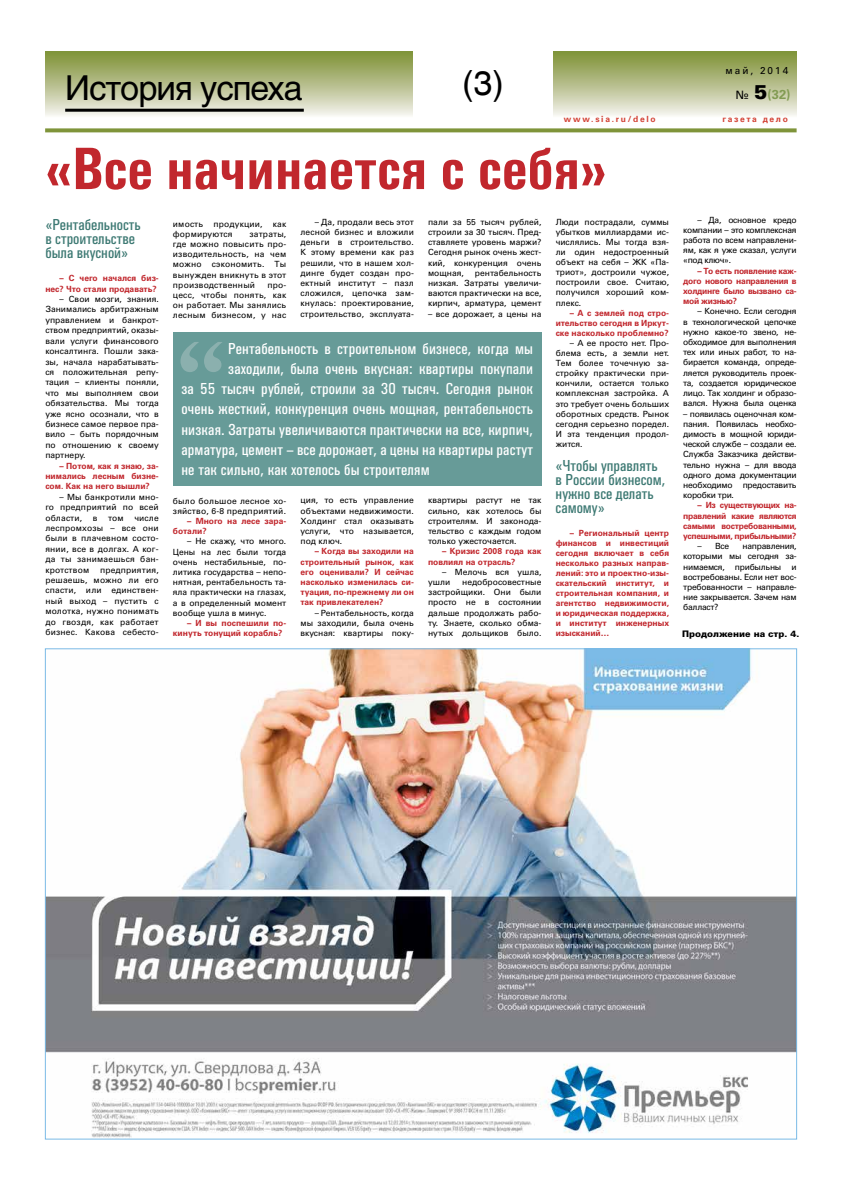
<style>
.page{position:relative;width:842px;height:1191px;background:#fff}
.page>*{position:absolute;margin:0;border:0;box-sizing:border-box;transform-origin:0 0}
.t1{font:700 60px "Univers Cond C";color:#c1272d}
.t2{font:34px "Helios";letter-spacing:-.03em;color:#000}
.t3{font:34px "AG Hlv Cyrillic Normal";color:#000}
.t4{font:16px "Univers Cond C";letter-spacing:.01em;color:#fff}
.t5{font:16px/14px "Univers Cond C";color:#3d7973}
.t6{font:700 13px "Univers C";color:#829b53}
.t7{font:10px "Univers C";letter-spacing:.2em;color:#000}
.t8{font:9px "Univers Black C";color:#000}
.t9{font:8.5px/10.2px "Univers C";color:#000;text-align:justify}
.t10{font:700 8.5px/10.2px "Univers C";color:#c1272d;text-align:justify}
.t11{font:8.5px/10.2px "Univers C";letter-spacing:.02em;color:#000}
.t12{font:700 8.5px "Univers C";letter-spacing:.2em;color:#d34235}
.s1{font-weight:400;font-size:12px;color:#000}
.s2{font-family:"Univers Black C";font-weight:400;font-size:20px;color:#000}
</style>
<div class="page">
<svg style="left:45px;top:52px;width:367px;height:64px;background:#b5bd8b"></svg>
<div style="left:554px;top:52px;width:242px;height:77px;background:linear-gradient(to bottom,#7d8e33,#fff)"></div>
<svg style="left:45px;top:128px;width:752px;height:4px;background:#8b9e4d"></svg>
<hr style="left:65px;top:109px;width:239px;height:3px;background:#000">
<div style="left:173px;top:332px;width:368px;height:154px;background:#679b98"></div>
<svg style="left:180px;top:342px;width:42px;height:30px"></svg>
<img style="left:47px;top:650px;width:748px;height:487px">
<h2 class="t2" style="left:65px;top:68px;width:239px">История успеха</h2>
<h2 class="t3" style="left:462px;top:64px;width:43px">(3)</h2>
<p class="t7" style="left:725px;top:65px;width:64px">май, 2014</p>
<h3 class="t6" style="left:736px;top:87px;width:56px"><span class="s1">№</span> <span class="s2">5</span>(32)</h3>
<p class="t12" style="left:564px;top:114px;width:93px">www.sia.ru/delo</p>
<p class="t12" style="left:722px;top:114px;width:67px">газета дело</p>
<h1 class="t1" style="left:45px;top:135px;width:563px">«Все начинается с cебя»</h1>
<h3 class="t5" style="left:45px;top:218px;width:97px">«Рентабельность в строительстве была вкусной»</h3>
<p class="t10" style="left:45px;top:273px;width:115px;text-align:right">– С чего начался биз&shy;нес? Что стали продавать?</p>
<p class="t9" style="left:45px;top:294px;width:115px;text-indent:14px">– Свои мозги, знания.<br>Занимались арбитражным управлением и банкрот&shy;ством предприятий, оказы&shy;вали услуги финансового консалтинга. Пошли зака&shy;зы, начала нарабатывать&shy;ся положительная репу&shy;тация – клиенты поняли, что мы выполняем свои обязательства. Мы тогда уже ясно осознали, что в бизнесе самое первое пра&shy;вило – быть порядочным по отношению к своему партнеру.</p>
<p class="t10" style="left:45px;top:460px;width:115px;text-indent:14px">– Потом, как я знаю, за&shy;нимались лесным бизне&shy;сом. Как на него вышли?</p>
<p class="t9" style="left:45px;top:491px;width:115px;text-indent:14px">– Мы банкротили мно&shy;го предприятий по всей области, в том числе леспромхозы – все они были в плачевном состо&shy;янии, все в долгах. А ког&shy;да ты занимаешься бан&shy;кротством</p>
<p class="t9" style="left:300px;top:216px;width:115px;text-indent:14px">– Да, продали весь этот лесной бизнес и вложили деньги в строительство.<br>К этому времени как раз решили, что в нашем хол&shy;динге будет создан про&shy;ектный институт – пазл сложился, цепочка зам&shy;кнулась: проектирование, строительство, эксплуата-</p>
<p class="t9" style="left:428px;top:216px;width:115px">пали за 55 тысяч рублей, строили за 30 тысяч. Пред&shy;ставляете уровень маржи?<br>Сегодня рынок очень жест&shy;кий, конкуренция очень мощная,</p>
<p class="t9" style="left:556px;top:216px;width:115px">Люди пострадали, суммы убытков миллиардами ис&shy;числялись. Мы тогда взя&shy;ли один недостроенный объект на себя – ЖК «Па&shy;триот», достроили чужое, построили свое. Считаю, получился хороший ком&shy;плекс.</p>
<p class="t10" style="left:556px;top:307px;width:115px;text-indent:14px">– А с землей под стро&shy;ительство сегодня в Иркут&shy;ске насколько проблемно?</p>
<p class="t9" style="left:556px;top:338px;width:115px;text-indent:14px">– А ее просто нет. Про&shy;блема есть, а земли нет.<br>Тем более точечную за&shy;стройку практически при&shy;кончили, остается только комплексная застройка. А это требует очень больших оборотных средств. Рынок сегодня серьезно поредел.<br>И эта тенденция продол&shy;жится.</p>
<h3 class="t5" style="left:556px;top:459px;width:111px">«Чтобы управлять в России бизнесом, нужно все делать самому»</h3>
<p class="t10" style="left:556px;top:528px;width:115px;text-indent:14px">– Региональный центр финансов и инвестиций сегодня включает в себя несколько разных направ&shy;лений: это и проектно-изы&shy;скательский институт, и строительная компания, и агентство недвижимости, и юридическая поддержка, и институт инженерных изысканий…</p>
<p class="t11" style="left:173px;top:218px;width:115px">имость продукции, как формируются</p>
<p class="t9" style="left:173px;top:229px;width:115px;text-indent:77px">затраты, где можно повысить про&shy;изводительность, на чем можно сэкономить. Ты вынужден вникнуть в этот производственный</p>
<p class="t9" style="left:428px;top:267px;width:115px;text-indent:47px">рентабельность низкая. Затраты увеличи&shy;ваются практически на все, кирпич, арматура, цемент</p>
<p class="t9" style="left:428px;top:308px;width:115px">– все дорожает, а цены на</p>
<p class="t9" style="left:173px;top:280px;width:115px;text-indent:94px">про&shy;цесс, чтобы понять, как он работает. Мы занялись лесным бизнесом, у нас</p>
<h3 class="t4" style="left:228px;top:339px;width:306px">Рентабельность в строительном бизнесе, когда мы</h3>
<h3 class="t4" style="left:228px;top:360px;width:306px">заходили, была очень вкусная: квартиры покупали</h3>
<h3 class="t4" style="left:181px;top:380px;width:353px">за 55 тысяч рублей, строили за 30 тысяч. Сегодня рынок</h3>
<h3 class="t4" style="left:181px;top:400px;width:353px">очень жесткий, конкуренция очень мощная, рентабельность</h3>
<h3 class="t4" style="left:181px;top:420px;width:353px">низкая. Затраты увеличиваются практически на все, кирпич,</h3>
<h3 class="t4" style="left:181px;top:440px;width:353px">арматура, цемент – все дорожает, а цены на квартиры растут</h3>
<h3 class="t4" style="left:181px;top:461px;width:250px">не так сильно, как хотелось бы строителям</h3>
<p class="t11" style="left:173px;top:495px;width:115px">было большое лесное хо&shy;зяйство, 6-8 предприятий.</p>
<p class="t10" style="left:173px;top:516px;width:115px;text-indent:14px">– Много на лесе зара&shy;ботали?</p>
<p class="t9" style="left:173px;top:536px;width:115px;text-indent:14px">– Не скажу, что много.<br>Цены на лес были тогда очень нестабильные, по&shy;литика государства – непо&shy;нятная, рентабельность та&shy;яла практически на глазах, а в определенный момент вообще ушла в минус.</p>
<p class="t10" style="left:173px;top:618px;width:115px;text-indent:14px">– И вы поспешили по&shy;кинуть тонущий корабль?</p>
<p class="t9" style="left:300px;top:495px;width:115px">ция, то есть управление объектами недвижимости.<br>Холдинг стал оказывать услуги, что называется, под ключ.</p>
<p class="t10" style="left:300px;top:546px;width:115px;text-indent:14px">– Когда вы заходили на строительный рынок, как его оценивали? И сейчас насколько изменилась си&shy;туация, по-прежнему ли он так привлекателен?</p>
<p class="t9" style="left:300px;top:607px;width:115px;text-indent:14px">– Рентабельность, когда мы заходили, была очень вкусная: квартиры поку-</p>
<p class="t9" style="left:428px;top:495px;width:115px">квартиры растут не так сильно, как хотелось бы строителям. И законода&shy;тельство с каждым годом только ужесточается.</p>
<p class="t10" style="left:428px;top:546px;width:115px;text-indent:14px">– Кризис 2008 года как повлиял на отрасль?</p>
<p class="t9" style="left:428px;top:566px;width:115px;text-indent:14px">– Мелочь вся ушла, ушли</p>
<p class="t9" style="left:45px;top:564px;width:115px;text-indent:55px">предприятия, решаешь, можно ли его спасти, или единствен&shy;ный выход – пустить с молотка, нужно понимать до гвоздя, как работает бизнес. Какова себесто-</p>
<p class="t9" style="left:428px;top:577px;width:115px;text-indent:34px">недобросовестные застройщики. Они были просто не в состоянии дальше продолжать рабо&shy;ту. Знаете, сколько обма&shy;нутых дольщиков было.</p>
<p class="t9" style="left:683px;top:214px;width:115px;text-indent:14px">– Да, основное кредо компании – это комплексная работа по всем направлени&shy;ям, как я уже сказал, услуги «под ключ».</p>
<p class="t10" style="left:683px;top:265px;width:115px;text-indent:14px">– То есть появление каж&shy;дого нового направления в холдинге было вызвано са&shy;мой жизнью?</p>
<p class="t9" style="left:683px;top:306px;width:115px;text-indent:14px">– Конечно. Если сегодня в технологической цепочке нужно какое-то звено, не&shy;обходимое для выполнения тех или иных работ, то на&shy;бирается команда, опреде&shy;ляется руководитель проек&shy;та, создается юридическое лицо. Так холдинг и образо&shy;вался. Нужна была оценка</p>
<p class="t9" style="left:683px;top:408px;width:115px">– появилась оценочная ком&shy;пания. Появилась необхо&shy;димость в мощной юриди&shy;ческой службе – создали ее.<br>Служба Заказчика действи&shy;тельно нужна – для ввода одного дома документации необходимо предоставить коробки три.</p>
<p class="t10" style="left:683px;top:500px;width:115px;text-indent:14px">– Из существующих на&shy;правлений какие являются самыми востребованными, успешными, прибыльными?</p>
<p class="t9" style="left:697px;top:541px;width:33px">– Все</p>
<p class="t9" style="left:683px;top:541px;width:115px;text-indent:59px">направления, которыми мы сегодня за&shy;нимаемся, прибыльны и востребованы. Если нет вос&shy;требованности – направле&shy;ние закрывается. Зачем нам балласт?</p>
<p class="t8" style="left:682px;top:628px;width:119px">Продолжение на стр. 4.</p>
</div>
